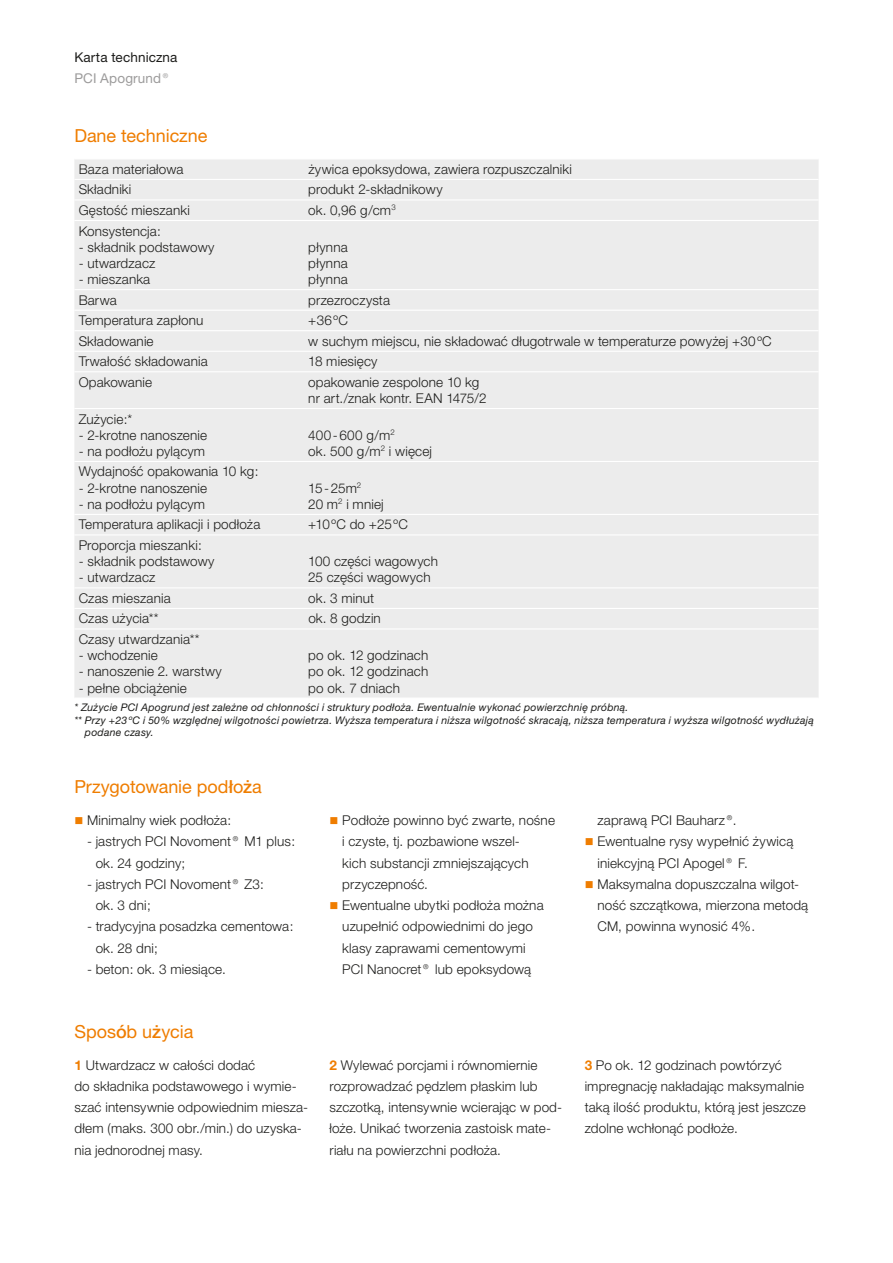
<style>
.page{position:relative;width:893px;height:1263px;background:#fff}
.page>*{position:absolute;margin:0;border:0;box-sizing:border-box;transform-origin:0 0}
.t1{font:18px "Helvetica Neue CE";letter-spacing:-.005em;color:#ef7d00}
.t2{font:300 13.5px/21.3px "Helvetica Neue CE";letter-spacing:.01em;color:#1d1d1b}
.t3{font:13.5px "Helvetica Neue CE";letter-spacing:.01em;color:#1d1d1b}
.t4{font:13.5px "Helvetica Neue CE";letter-spacing:.01em;color:#9d9c9c}
.t5{font:italic 10.5px "Helvetica Neue CE";letter-spacing:.02em;color:#1d1d1b}
.s1{font-weight:500}
.s2{color:#ef7d00}
.s3{font-weight:700;color:#ef7d00}
</style>
<div class="page">
<div style="left:74px;top:159px;width:745px;height:538px;background:#ececec"></div>
<hr style="left:74px;top:179px;width:745px;height:1px;background:#fff">
<hr style="left:74px;top:199px;width:745px;height:2px;background:#fff">
<hr style="left:74px;top:310px;width:745px;height:1px;background:#fff">
<hr style="left:74px;top:330px;width:745px;height:1px;background:#fff">
<hr style="left:74px;top:351px;width:745px;height:1px;background:#fff">
<hr style="left:74px;top:608px;width:745px;height:1px;background:#fff">
<hr style="left:74px;top:220px;width:745px;height:1px;background:#fff">
<hr style="left:74px;top:289px;width:745px;height:1px;background:#fff">
<hr style="left:74px;top:371px;width:745px;height:1px;background:#fff">
<hr style="left:74px;top:408px;width:745px;height:1px;background:#fff">
<hr style="left:74px;top:461px;width:745px;height:1px;background:#fff">
<hr style="left:74px;top:514px;width:745px;height:1px;background:#fff">
<hr style="left:74px;top:534px;width:745px;height:1px;background:#fff">
<hr style="left:74px;top:587px;width:745px;height:1px;background:#fff">
<hr style="left:74px;top:628px;width:745px;height:1px;background:#fff">
<p class="t3" style="left:74px;top:52px;width:105px">Karta techniczna</p>
<p class="t4" style="left:74px;top:73px;width:98px">PCI Apogrund®</p>
<h1 class="t1" style="left:74px;top:129px;width:135px">Dane techniczne</h1>
<p class="t2" style="left:79px;top:160px;width:106px">Baza materiałowa</p>
<p class="t2" style="left:308px;top:160px;width:265px">żywica epoksydowa, zawiera rozpuszczalniki</p>
<p class="t2" style="left:79px;top:181px;width:54px">Składniki</p>
<p class="t2" style="left:308px;top:181px;width:136px">produkt 2-składnikowy</p>
<p class="t2" style="left:79px;top:201px;width:113px">Gęstość mieszanki</p>
<p class="t2" style="left:308px;top:201px;width:89px">ok. 0,96 g/cm<sup>3</sup></p>
<p class="t2" style="left:79px;top:222px;width:84px">Konsystencja:</p>
<p class="t2" style="left:79px;top:238px;width:137px">- składnik podstawowy</p>
<p class="t2" style="left:79px;top:254px;width:78px">- utwardzacz</p>
<p class="t2" style="left:79px;top:270px;width:73px">- mieszanka</p>
<p class="t2" style="left:308px;top:240px;width:41px;line-height:16.2px;text-align:justify">płynna płynna płynna</p>
<p class="t2" style="left:79px;top:291px;width:40px">Barwa</p>
<p class="t2" style="left:308px;top:291px;width:83px">przezroczysta</p>
<p class="t2" style="left:79px;top:311px;width:126px">Temperatura zapłonu</p>
<p class="t2" style="left:308px;top:311px;width:41px">+36 ºC</p>
<p class="t2" style="left:79px;top:332px;width:76px">Składowanie</p>
<p class="t2" style="left:308px;top:332px;width:465px">w suchym miejscu, nie składować długotrwale w temperaturze powyżej +30 ºC</p>
<p class="t2" style="left:79px;top:352px;width:131px">Trwałość składowania</p>
<p class="t2" style="left:308px;top:352px;width:71px">18 miesięcy</p>
<p class="t2" style="left:79px;top:373px;width:75px">Opakowanie</p>
<p class="t2" style="left:308px;top:376px;width:180px;line-height:16.2px">opakowanie zespolone 10 kg nr art./znak kontr. EAN 1475/2</p>
<p class="t2" style="left:79px;top:410px;width:55px">Zużycie:*</p>
<p class="t2" style="left:79px;top:426px;width:130px">- 2-krotne nanoszenie</p>
<p class="t2" style="left:79px;top:442px;width:128px">- na podłożu pylącym</p>
<p class="t2" style="left:308px;top:428px;width:125px;line-height:16.2px">400 - 600 g/m<sup>2<br></sup>ok. 500 g/m<sup>2</sup> i więcej</p>
<p class="t2" style="left:79px;top:463px;width:181px">Wydajność opakowania 10 kg:</p>
<p class="t2" style="left:79px;top:479px;width:130px">- 2-krotne nanoszenie</p>
<p class="t2" style="left:79px;top:495px;width:128px">- na podłożu pylącym</p>
<p class="t2" style="left:308px;top:481px;width:77px;line-height:16.2px">15 - 25m<sup>2<br></sup>20 m<sup>2</sup> i mniej</p>
<p class="t2" style="left:79px;top:516px;width:183px">Temperatura aplikacji i podłoża</p>
<p class="t2" style="left:308px;top:516px;width:101px">+10 ºC do +25 ºC</p>
<p class="t2" style="left:79px;top:536px;width:125px">Proporcja mieszanki:</p>
<p class="t2" style="left:79px;top:552px;width:137px">- składnik podstawowy</p>
<p class="t2" style="left:79px;top:569px;width:78px">- utwardzacz</p>
<p class="t2" style="left:308px;top:555px;width:131px;line-height:16.2px">100 części wagowych<br>25 części wagowych</p>
<p class="t2" style="left:79px;top:589px;width:94px">Czas mieszania</p>
<p class="t2" style="left:308px;top:589px;width:67px">ok. 3 minut</p>
<p class="t2" style="left:79px;top:610px;width:81px">Czas użycia**</p>
<p class="t2" style="left:308px;top:610px;width:74px">ok. 8 godzin</p>
<p class="t2" style="left:79px;top:630px;width:122px">Czasy utwardzania**</p>
<p class="t2" style="left:79px;top:646px;width:81px">- wchodzenie</p>
<p class="t2" style="left:79px;top:663px;width:145px">- nanoszenie 2. warstwy</p>
<p class="t2" style="left:79px;top:679px;width:110px">- pełne obciążenie</p>
<p class="t2" style="left:308px;top:649px;width:122px;line-height:16.2px;text-align:justify">po ok. 12 godzinach po ok. 12 godzinach po ok. 7 dniach</p>
<p class="t5" style="left:74px;top:704px;width:556px">* Zużycie PCI Apogrund jest zależne od chłonności i struktury podłoża. Ewentualnie wykonać powierzchnię próbną.</p>
<p class="t5" style="left:74px;top:716px;width:741px">** Przy +23 ºC i 50% względnej wilgotności powietrza. Wyższa temperatura i niższa wilgotność skracają, niższa temperatura i wyższa wilgotność wydłużają</p>
<p class="t5" style="left:85px;top:729px;width:70px">podane czasy.</p>
<h1 class="t1" style="left:74px;top:780px;width:189px">Przygotowanie pod<span class="s1">ł</span>o<span class="s1">ż</span>a</h1>
<p class="t2" style="left:74px;top:811px;width:158px"><span class="s2">■</span> Minimalny wiek podłoża:</p>
<p class="t2" style="left:96px;top:832px;width:201px;text-indent:-9px">- jastrych PCI Novoment® M1 plus: ok. 24 godziny;</p>
<p class="t2" style="left:96px;top:875px;width:170px;text-indent:-9px">- jastrych PCI Novoment® Z3: ok. 3 dni;</p>
<p class="t2" style="left:96px;top:917px;width:199px;text-indent:-9px">- tradycyjna posadzka cementowa: ok. 28 dni;</p>
<p class="t2" style="left:87px;top:960px;width:140px">- beton: ok. 3 miesiące.</p>
<p class="t2" style="left:342px;top:811px;width:214px;text-indent:-13px"><span class="s2">■</span> Podłoże powinno być zwarte, nośne i czyste, tj. pozbawione wszel-<br>kich substancji zmniejszających przyczepność.</p>
<p class="t2" style="left:330px;top:896px;width:216px;text-align:center"><span class="s2">■</span> Ewentualne ubytki podłoża można uzupełnić odpowiednimi do jego klasy zaprawami cementowymi<br>PCI Nanocret® lub epoksydową</p>
<p class="t2" style="left:597px;top:811px;width:141px">zaprawą PCI Bauharz®.</p>
<p class="t2" style="left:597px;top:832px;width:197px;text-indent:-13px"><span class="s2">■</span> Ewentualne rysy wypełnić żywicą iniekcyjną PCI Apogel® F.</p>
<p class="t2" style="left:597px;top:875px;width:212px;text-indent:-13px"><span class="s2">■</span> Maksymalna dopuszczalna wilgot&shy;ność szczątkowa, mierzona metodą<br>CM, powinna wynosić 4%.</p>
<h1 class="t1" style="left:74px;top:1025px;width:120px">Spos<span class="s1">ó</span>b u<span class="s1">ż</span>ycia</h1>
<p class="t2" style="left:74px;top:1056px;width:235px"><span class="s3">1</span> Utwardzacz w całości dodać<br>do składnika podstawowego i wymie&shy;szać intensywnie odpowiednim miesza&shy;dłem (maks. 300 obr./min.) do uzyska&shy;nia jednorodnej masy.</p>
<p class="t2" style="left:330px;top:1056px;width:234px"><span class="s3">2</span> Wylewać porcjami i równomiernie rozprowadzać pędzlem płaskim lub szczotką, intensywnie wcierając w pod&shy;łoże. Unikać tworzenia zastoisk mate&shy;riału na powierzchni podłoża.</p>
<p class="t2" style="left:585px;top:1056px;width:223px"><span class="s3">3</span> Po ok. 12 godzinach powtórzyć impregnację nakładając maksymalnie taką ilość produktu, którą jest jeszcze zdolne wchłonąć podłoże.</p>
</div>
